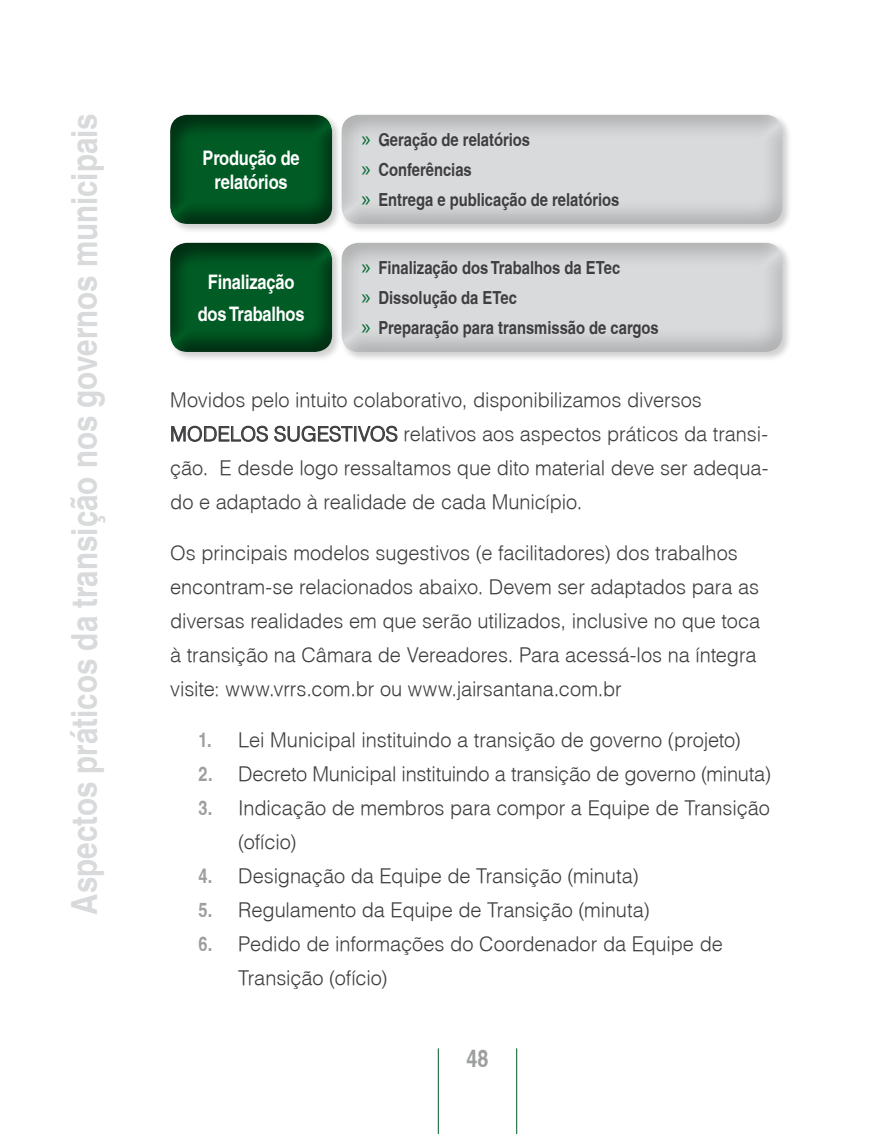
<style>
.page{position:relative;width:896px;height:1134px;background:#fff}
.page>*{position:absolute;margin:0;border:0;box-sizing:border-box;transform-origin:0 0}
.t1{font:700 condensed 36px "Helvetica";color:#d9dadb}
.t2{font:700 condensed 24px "Helvetica";color:#9c9e9f}
.t3{font:300 20px/34px "Helvetica";letter-spacing:-.005em;color:#3e3d40}
.t4{font:700 condensed 20px/24px "Helvetica";letter-spacing:-.01em;color:#fff;text-align:center}
.t5{font:700 condensed 18px/30px "Helvetica";color:#3e3d40}
.s1{font-family:"Myriad Pro";font-weight:400;font-stretch:normal;font-size:22px;color:#006831}
.s2{font-weight:700;font-stretch:condensed;color:#9c9e9f}
</style>
<div class="page">
<hr style="left:438px;top:1048px;width:1px;height:86px;background:#005c24">
<hr style="left:516px;top:1048px;width:1px;height:86px;background:#005c24">
<svg style="left:171px;top:425px;width:97px;height:17px"></svg>
<svg style="left:274px;top:425px;width:124px;height:17px"></svg>
<div style="left:168px;top:112px;width:174px;height:122px;background:#000;opacity:.19"></div>
<div style="left:167px;top:111px;width:166px;height:114px;background:#000;opacity:.5"></div>
<div style="left:168px;top:240px;width:174px;height:122px;background:#000;opacity:.19"></div>
<div style="left:167px;top:239px;width:166px;height:114px;background:#000;opacity:.5"></div>
<div style="left:339px;top:112px;width:453px;height:122px;background:#000;opacity:.19"></div>
<div style="left:339px;top:111px;width:444px;height:114px;background:#000;opacity:.21"></div>
<div style="left:339px;top:240px;width:453px;height:122px;background:#000;opacity:.19"></div>
<div style="left:339px;top:239px;width:444px;height:114px;background:#000;opacity:.21"></div>
<h1 class="t1" style="left:63px;top:915px;width:803px;rotate:-90deg">Aspectos práticos da transição nos governos municipais</h1>
<p class="t4" style="left:203px;top:145px;width:99px">Produção de relatórios</p>
<p class="t4" style="left:198px;top:265px;width:108px;line-height:32px">Finalização dos Trabalhos</p>
<p class="t5" style="left:361px;top:124px;width:260px"><span class="s1">»</span> Geração de relatórios<br><span class="s1">»</span> Conferências<br><span class="s1">»</span> Entrega e publicação de relatórios</p>
<p class="t5" style="left:361px;top:252px;width:299px"><span class="s1">»</span> Finalização dos Trabalhos da ETec<br><span class="s1">»</span> Dissolução da ETec<br><span class="s1">»</span> Preparação para transmissão de cargos</p>
<p class="t3" style="left:170px;top:382px;width:600px">Movidos pelo intuito colaborativo, disponibilizamos diversos MODELOS SUGESTIVOS relativos aos aspectos práticos da transi&shy;ção. E desde logo ressaltamos que dito material deve ser adequa&shy;do e adaptado à realidade de cada Município.</p>
<p class="t3" style="left:170px;top:535px;width:591px">Os principais modelos sugestivos (e facilitadores) dos trabalhos encontram-se relacionados abaixo. Devem ser adaptados para as diversas realidades em que serão utilizados, inclusive no que toca à transição na Câmara de Vereadores. Para acessá-los na íntegra visite: www.vrrs.com.br ou www.jairsantana.com.br</p>
<p class="t3" style="left:198px;top:722px;width:544px"><span class="s2">1.</span> Lei Municipal instituindo a transição de governo (projeto)</p>
<p class="t3" style="left:198px;top:756px;width:574px"><span class="s2">2.</span> Decreto Municipal instituindo a transição de governo (minuta)</p>
<p class="t3" style="left:238px;top:790px;width:533px;text-indent:-40px"><span class="s2">3.</span> Indicação de membros para compor a Equipe de Transição (ofício)</p>
<p class="t3" style="left:198px;top:858px;width:442px"><span class="s2">4.</span> Designação da Equipe de Transição (minuta)</p>
<p class="t3" style="left:198px;top:892px;width:453px"><span class="s2">5.</span> Regulamento da Equipe de Transição (minuta)</p>
<p class="t3" style="left:238px;top:926px;width:486px;text-indent:-40px"><span class="s2">6.</span> Pedido de informações do Coordenador da Equipe de<br>Transição (ofício)</p>
<p class="t2" style="left:466px;top:1044px;width:23px">48</p>
</div>
